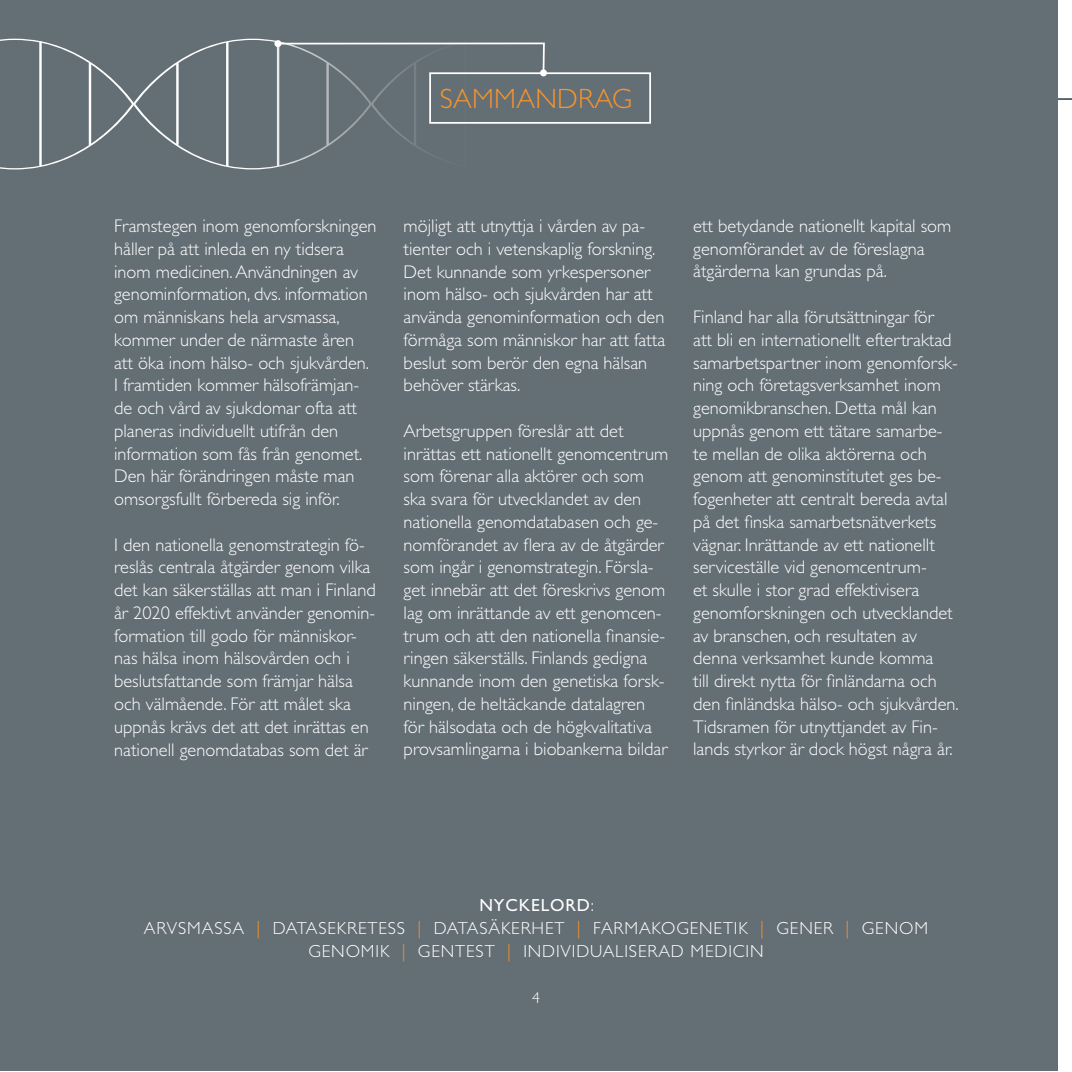
<style>
.page{position:relative;width:1072px;height:1072px;background:#fff}
.page>*{position:absolute;margin:0;border:0;box-sizing:border-box;transform-origin:0 0}
.t1{font:300 28px "Gill Sans Std";letter-spacing:.01em;color:#f7942b}
.t2{font:300 18.38px/22.8px "Gill Sans Std";color:#fff}
.t3{font:300 17.5px/22.8px "Gill Sans Std";letter-spacing:.05em;color:#fff;text-align:center}
.t4{font:300 15.75px "Gill Sans Std";color:#fff}
.s1{font-weight:400}
.s2{color:#f7942b}
</style>
<div class="page">
<hr style="left:650px;top:98px;width:421px;height:2px;background:#48575e">
<div style="left:0;top:0;width:1057px;height:1070px;background:#646e75"></div>
<div style="left:429px;top:72px;width:222px;height:52px;background:#646e75;border:2px solid #fff"></div>
<svg style="left:0;top:39px;width:610px;height:130px"></svg>
<svg style="left:276px;top:42px;width:269px;height:33px"></svg>
<div style="left:540px;top:69px;width:7px;height:7px;background:#fff;border-radius:50%"></div>
<div style="left:274px;top:40px;width:7px;height:7px;background:#fff;border-radius:50%"></div>
<h1 class="t1" style="left:439px;top:83px;width:194px">SAMMANDRAG</h1>
<p class="t2" style="left:114px;top:215px;width:264px">Framstegen inom genomforskningen håller på att inleda en ny tidsera inom medicinen. Användningen av genominformation, dvs. information om människans hela arvsmassa, kommer under de närmaste åren att öka inom hälso- och sjukvården.<br>I framtiden kommer hälsofrämjan&shy;de och vård av sjukdomar ofta att planeras individuellt utifrån den information som fås från genomet.<br>Den här förändringen måste man omsorgsfullt förbereda sig inför.</p>
<p class="t2" style="left:114px;top:533px;width:263px">I den nationella genomstrategin fö&shy;reslås centrala åtgärder genom vilka det kan säkerställas att man i Finland år 2020 effektivt använder genomin&shy;formation till godo för människor&shy;nas hälsa inom hälsovården och i beslutsfattande som främjar hälsa och välmående. För att målet ska uppnås krävs det att det inrättas en nationell genomdatabas som det är</p>
<p class="t2" style="left:403px;top:215px;width:263px">möjligt att utnyttja i vården av pa&shy;tienter och i vetenskaplig forskning.<br>Det kunnande som yrkespersoner inom hälso- och sjukvården har att använda genominformation och den förmåga som människor har att fatta beslut som berör den egna hälsan behöver stärkas.</p>
<p class="t2" style="left:403px;top:419px;width:266px">Arbetsgruppen föreslår att det inrättas ett nationellt genomcentrum som förenar alla aktörer och som ska svara för utvecklandet av den nationella genomdatabasen och ge&shy;nomförandet av flera av de åtgärder som ingår i genomstrategin. Försla&shy;get innebär att det föreskrivs genom lag om inrättande av ett genomcen&shy;trum och att den nationella finansie&shy;ringen säkerställs. Finlands gedigna kunnande inom den genetiska forsk&shy;ningen, de heltäckande datalagren för hälsodata och de högkvalitativa provsamlingarna i biobankerna bildar</p>
<p class="t2" style="left:693px;top:215px;width:260px">ett betydande nationellt kapital som genomförandet av de föreslagna åtgärderna kan grundas på.</p>
<p class="t2" style="left:693px;top:306px;width:267px">Finland har alla förutsättningar för<br>att bli en internationellt eftertraktad samarbetspartner inom genomforsk&shy;ning och företagsverksamhet inom genomikbranschen. Detta mål kan uppnås genom ett tätare samarbe&shy;te mellan de olika aktörerna och genom att genominstitutet ges be&shy;fogenheter att centralt bereda avtal på det finska samarbetsnätverkets vägnar. Inrättande av ett nationellt serviceställe vid genomcentrum-<br>et skulle i stor grad effektivisera genomforskningen och utvecklandet av branschen, och resultaten av denna verksamhet kunde komma<br>till direkt nytta för finländarna och den finländska hälso- och sjukvården.<br>Tidsramen för utnyttjandet av Fin&shy;lands styrkor är dock högst några år.</p>
<p class="t3" style="left:144px;top:894px;width:785px"><span class="s1">NYCKELORD</span>:<br>ARVSMASSA <span class="s2">|</span> DATASEKRETESS <span class="s2">|</span> DATASÄKERHET <span class="s2">|</span> FARMAKOGENETIK <span class="s2">|</span> GENER <span class="s2">|</span> GENOM<br>GENOMIK <span class="s2">|</span> GENTEST <span class="s2">|</span> INDIVIDUALISERAD MEDICIN</p>
<p class="t4" style="left:532px;top:989px;width:9px">4</p>
</div>
